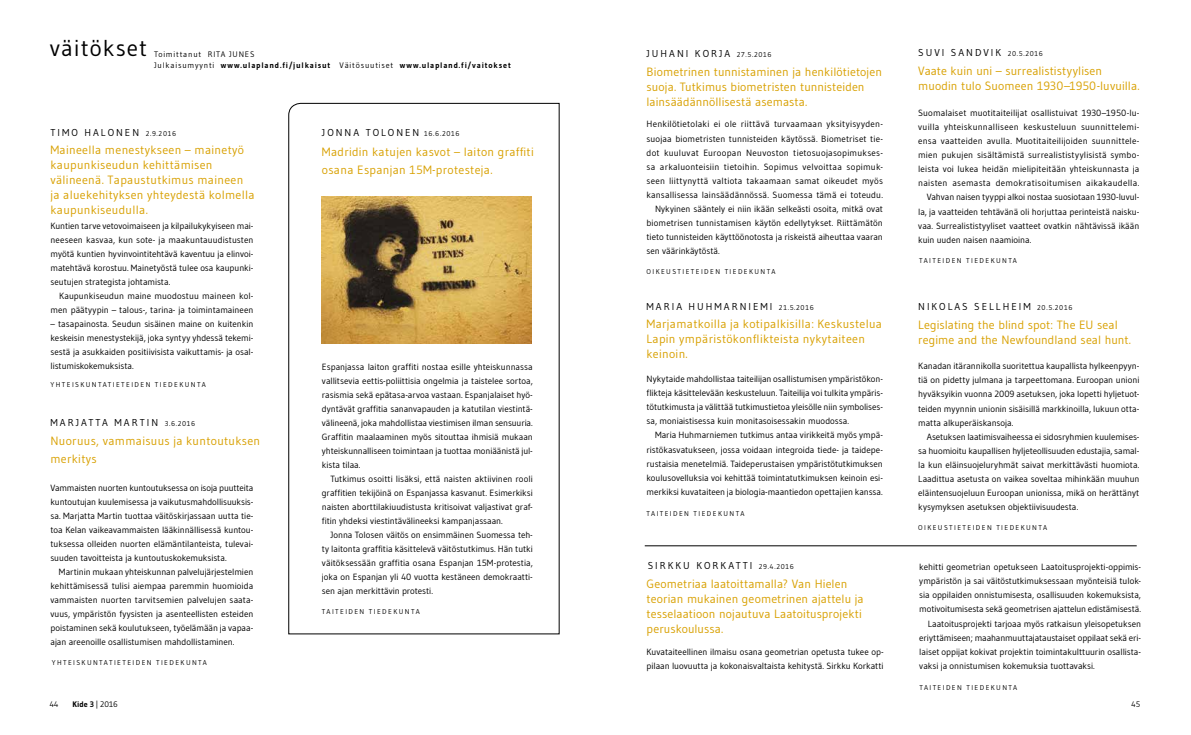
<style>
.page{position:relative;width:1191px;height:735px;background:#fff}
.page>*{position:absolute;margin:0;border:0;box-sizing:border-box;transform-origin:0 0}
.t1{font:23px "Gudea";letter-spacing:.05em;color:#000}
.t2{font:12px/15px "Gudea";letter-spacing:.005em;color:#d8a000}
.t3{font:12px/15px "Gudea";letter-spacing:.025em;color:#d8a000}
.t4{font:10px "Gudea";letter-spacing:.2em;color:#000}
.t5{font:9px/14px "Gudea";color:#000;text-align:justify}
.t6{font:9px "Gudea";letter-spacing:.025em;color:#000}
.t7{font:9px "Gudea";letter-spacing:.02em;color:#000}
.t8{font:700 8px/11px "Gudea";letter-spacing:.1em;color:#000}
.t9{font:8px "Gudea";color:#000}
.t10{font:7px "Gudea";letter-spacing:.2em;color:#000}
.s1{font-weight:400}
.s2{font-size:7px}
</style>
<div class="page">
<svg style="left:288px;top:103px;width:271px;height:530px"></svg>
<hr style="left:645px;top:545px;width:491px;height:1px;background:#000">
<img style="left:322px;top:196px;width:209px;height:147px">
<h1 class="t1" style="left:50px;top:34px;width:99px">väitökset</h1>
<p class="t8" style="left:154px;top:48px;width:358px"><span class="s1">Toimittanut RITA JUNES<br>Julkaisumyynti</span> www.ulapland.fi/julkaisut <span class="s1">Väitösuutiset</span> www.ulapland.fi/vaitokset</p>
<p class="t4" style="left:51px;top:126px;width:127px">TIMO HALONEN <span class="s2">2.9.2016</span></p>
<h2 class="t3" style="left:50px;top:142px;width:206px">Maineella menestykseen – mainetyö kaupunkiseudun kehittämisen välineenä. Tapaustutkimus maineen ja aluekehityksen yhteydestä kolmella kaupunkiseudulla.</h2>
<p class="t5" style="left:51px;top:219px;width:204px">Kuntien tarve vetovoimaiseen ja kilpailukykyiseen mai&shy;neeseen kasvaa, kun sote- ja maakuntauudistusten myötä kuntien hyvinvointitehtävä kaventuu ja elinvoi&shy;matehtävä korostuu. Mainetyöstä tulee osa kaupunki&shy;seutujen strategista johtamista.</p>
<p class="t5" style="left:51px;top:289px;width:204px;text-align:right">Kaupunkiseudun maine muodostuu maineen kol&shy;men päätyypin – talous-, tarina- ja toimintamaineen</p>
<p class="t5" style="left:51px;top:317px;width:204px">– tasapainosta. Seudun sisäinen maine on kuitenkin keskeisin menestystekijä, joka syntyy yhdessä tekemi&shy;sestä ja asukkaiden positiivisista vaikuttamis- ja osal&shy;listumiskokemuksista.</p>
<p class="t10" style="left:51px;top:380px;width:157px">YHTEISKUNTATIETEIDEN TIEDEKUNTA</p>
<p class="t4" style="left:51px;top:415px;width:146px">MARJATTA MARTIN <span class="s2">3.6.2016</span></p>
<h2 class="t3" style="left:50px;top:431px;width:211px;line-height:18px">Nuoruus, vammaisuus ja kuntoutuksen merkitys</h2>
<p class="t5" style="left:50px;top:480px;width:204px">Vammaisten nuorten kuntoutuksessa on isoja puutteita kuntoutujan kuulemisessa ja vaikutusmahdollisuuksis&shy;sa. Marjatta Martin tuottaa väitöskirjassaan uutta tie&shy;toa Kelan vaikeavammaisten lääkinnällisessä kuntou&shy;tuksessa olleiden nuorten elämäntilanteista, tulevai&shy;suuden tavoitteista ja kuntoutuskokemuksista.</p>
<p class="t5" style="left:50px;top:564px;width:204px;text-indent:9px">Martinin mukaan yhteiskunnan palvelujärjestelmien kehittämisessä tulisi aiempaa paremmin huomioida vammaisten nuorten tarvitsemien palvelujen saata&shy;vuus, ympäristön fyysisten ja asenteellisten esteiden poistaminen sekä koulutukseen, työelämään ja vapaa&shy;ajan areenoille osallistumisen mahdollistaminen.</p>
<p class="t10" style="left:52px;top:657px;width:157px">YHTEISKUNTATIETEIDEN TIEDEKUNTA</p>
<p class="t4" style="left:322px;top:127px;width:139px">JONNA TOLONEN <span class="s2">16.6.2016</span></p>
<h2 class="t3" style="left:322px;top:142px;width:213px;line-height:18px">Madridin katujen kasvot – laiton graffiti osana Espanjan 15M-protesteja.</h2>
<p class="t5" style="left:322px;top:359px;width:212px">Espanjassa laiton graffiti nostaa esille yhteiskunnassa vallitsevia eettis-poliittisia ongelmia ja taistelee sortoa, rasismia sekä epätasa-arvoa vastaan. Espanjalaiset hyö&shy;dyntävät graffitia sananvapauden ja katutilan viestintä&shy;välineenä, joka mahdollistaa viestimisen ilman sensuuria.<br>Graffitin maalaaminen myös sitouttaa ihmisiä mukaan yhteiskunnalliseen toimintaan ja tuottaa moniäänistä jul&shy;kista tilaa.</p>
<p class="t5" style="left:322px;top:471px;width:212px;text-indent:9px">Tutkimus osoitti lisäksi, että naisten aktiivinen rooli graffitien tekijöinä on Espanjassa kasvanut. Esimerkiksi naisten aborttilakiuudistusta kritisoivat valjastivat graf&shy;fitin yhdeksi viestintävälineeksi kampanjassaan.</p>
<p class="t5" style="left:322px;top:527px;width:212px;text-indent:9px">Jonna Tolosen väitös on ensimmäinen Suomessa teh&shy;ty laitonta graffitia käsittelevä väitöstutkimus. Hän tutki väitöksessään graffitia osana Espanjan 15M-protestia, joka on Espanjan yli 40 vuotta kestäneen demokraatti&shy;sen ajan merkittävin protesti.</p>
<p class="t10" style="left:322px;top:607px;width:99px">TAITEIDEN TIEDEKUNTA</p>
<p class="t4" style="left:646px;top:47px;width:126px">JUHANI KORJA <span class="s2">27.5.2016</span></p>
<h2 class="t2" style="left:646px;top:64px;width:237px">Biometrinen tunnistaminen ja henkilötietojen suoja. Tutkimus biometristen tunnisteiden lainsäädännöllisestä asemasta.</h2>
<p class="t6" style="left:646px;top:119px;width:238px">Henkilötietolaki ei ole riittävä turvaamaan yksityisyyden-</p>
<p class="t5" style="left:646px;top:131px;width:238px">suojaa biometristen tunnisteiden käytössä. Biometriset tie-</p>
<p class="t6" style="left:646px;top:147px;width:238px">dot kuuluvat Euroopan Neuvoston tietosuojasopimukses-</p>
<p class="t6" style="left:646px;top:161px;width:238px">sa arkaluonteisiin tietoihin. Sopimus velvoittaa sopimuk-</p>
<p class="t7" style="left:646px;top:175px;width:238px">seen liittynyttä valtiota takaamaan samat oikeudet myös</p>
<p class="t5" style="left:646px;top:187px;width:238px">kansallisessa lainsäädännössä. Suomessa tämä ei toteudu.</p>
<p class="t5" style="left:655px;top:201px;width:229px">Nykyinen sääntely ei niin ikään selkeästi osoita, mitkä ovat</p>
<p class="t5" style="left:646px;top:215px;width:238px">biometrisen tunnistamisen käytön edellytykset. Riittämätön</p>
<p class="t5" style="left:646px;top:229px;width:238px">tieto tunnisteiden käyttöönotosta ja riskeistä aiheuttaa vaaran</p>
<p class="t5" style="left:646px;top:243px;width:75px">sen väärinkäytöstä.</p>
<p class="t10" style="left:646px;top:267px;width:130px">OIKEUSTIETEIDEN TIEDEKUNTA</p>
<p class="t4" style="left:646px;top:300px;width:169px">MARIA HUHMARNIEMI <span class="s2">21.5.2016</span></p>
<h2 class="t3" style="left:646px;top:316px;width:237px">Marjamatkoilla ja kotipalkisilla: Keskustelua<br>Lapin ympäristökonflikteista nykytaiteen keinoin.</h2>
<p class="t5" style="left:646px;top:372px;width:238px">Nykytaide mahdollistaa taiteilijan osallistumisen ympäristökon&shy;flikteja käsittelevään keskusteluun. Taiteilija voi tulkita ympäris&shy;tötutkimusta ja välittää tutkimustietoa yleisölle niin symbolises&shy;sa, moniaistisessa kuin monitasoisessakin muodossa.</p>
<p class="t5" style="left:646px;top:428px;width:238px;text-indent:9px">Maria Huhmarniemen tutkimus antaa virikkeitä myös ympä&shy;ristökasvatukseen, jossa voidaan integroida tiede- ja taidepe&shy;rustaisia menetelmiä. Taideperustaisen ympäristötutkimuksen koulusovelluksia voi kehittää toimintatutkimuksen keinoin esi&shy;merkiksi kuvataiteen ja biologia-maantiedon opettajien kanssa.</p>
<p class="t10" style="left:646px;top:509px;width:99px">TAITEIDEN TIEDEKUNTA</p>
<p class="t4" style="left:647px;top:559px;width:148px">SIRKKU KORKATTI <span class="s2">29.4.2016</span></p>
<h2 class="t2" style="left:646px;top:576px;width:219px">Geometriaa laatoittamalla? Van Hielen teorian mukainen geometrinen ajattelu ja tesselaatioon nojautuva Laatoitusprojekti peruskoulussa.</h2>
<p class="t5" style="left:646px;top:644px;width:239px">Kuvataiteellinen ilmaisu osana geometrian opetusta tukee op&shy;pilaan luovuutta ja kokonaisvaltaista kehitystä. Sirkku Korkatti</p>
<p class="t4" style="left:918px;top:47px;width:126px">SUVI SANDVIK <span class="s2">20.5.2016</span></p>
<h2 class="t2" style="left:918px;top:63px;width:223px">Vaate kuin uni – surrealististyylisen muodin tulo Suomeen 1930–1950-luvuilla.</h2>
<p class="t5" style="left:918px;top:106px;width:223px">Suomalaiset muotitaiteilijat osallistuivat 1930–1950-lu-</p>
<p class="t7" style="left:918px;top:121px;width:223px">vuilla yhteiskunnalliseen keskusteluun suunnittelemi-</p>
<p class="t7" style="left:918px;top:135px;width:223px">ensa vaatteiden avulla. Muotitaiteilijoiden suunnittele-</p>
<p class="t5" style="left:918px;top:148px;width:223px">mien pukujen sisältämistä surrealististyylisistä symbo-</p>
<p class="t5" style="left:918px;top:162px;width:223px">leista voi lukea heidän mielipiteitään yhteiskunnasta ja</p>
<p class="t6" style="left:918px;top:178px;width:223px">naisten asemasta demokratisoitumisen aikakaudella.</p>
<p class="t5" style="left:926px;top:190px;width:214px">Vahvan naisen tyyppi alkoi nostaa suosiotaan 1930-luvul-</p>
<p class="t5" style="left:918px;top:204px;width:223px">la, ja vaatteiden tehtävänä oli horjuttaa perinteistä naisku-</p>
<p class="t5" style="left:918px;top:218px;width:223px">vaa. Surrealististyyliset vaatteet ovatkin nähtävissä ikään</p>
<p class="t5" style="left:918px;top:232px;width:115px">kuin uuden naisen naamioina.</p>
<p class="t10" style="left:919px;top:256px;width:99px">TAITEIDEN TIEDEKUNTA</p>
<p class="t4" style="left:918px;top:300px;width:156px">NIKOLAS SELLHEIM <span class="s2">20.5.2016</span></p>
<h2 class="t2" style="left:918px;top:317px;width:214px">Legislating the blind spot: The EU seal regime and the Newfoundland seal hunt.</h2>
<p class="t5" style="left:918px;top:359px;width:223px">Kanadan itärannikolla suoritettua kaupallista hylkeenpyyn&shy;tiä on pidetty julmana ja tarpeettomana. Euroopan unioni hyväksyikin vuonna 2009 asetuksen, joka lopetti hyljetuot&shy;teiden myynnin unionin sisäisillä markkinoilla, lukuun otta&shy;matta alkuperäiskansoja.</p>
<p class="t5" style="left:918px;top:429px;width:223px;text-indent:9px">Asetuksen laatimisvaiheessa ei sidosryhmien kuulemises&shy;sa huomioitu kaupallisen hyljeteollisuuden edustajia, samal&shy;la kun eläinsuojeluryhmät saivat merkittävästi huomiota.<br>Laadittua asetusta on vaikea soveltaa mihinkään muuhun eläintensuojeluun Euroopan unionissa, mikä on herättänyt kysymyksen asetuksen objektiivisuudesta.</p>
<p class="t10" style="left:918px;top:523px;width:130px">OIKEUSTIETEIDEN TIEDEKUNTA</p>
<p class="t5" style="left:919px;top:559px;width:223px">kehitti geometrian opetukseen Laatoitusprojekti-oppimis-</p>
<p class="t5" style="left:919px;top:573px;width:223px">ympäristön ja sai väitöstutkimuksessaan myönteisiä tulok-</p>
<p class="t5" style="left:919px;top:588px;width:223px">sia oppilaiden onnistumisesta, osallisuuden kokemuksista,</p>
<p class="t5" style="left:919px;top:602px;width:223px">motivoitumisesta sekä geometrisen ajattelun edistämisestä.</p>
<p class="t5" style="left:927px;top:616px;width:215px">Laatoitusprojekti tarjoaa myös ratkaisun yleisopetuksen</p>
<p class="t5" style="left:919px;top:630px;width:223px">eriyttämiseen; maahanmuuttajataustaiset oppilaat sekä eri-</p>
<p class="t5" style="left:919px;top:644px;width:223px">laiset oppijat kokivat projektin toimintakulttuurin osallista-</p>
<p class="t5" style="left:919px;top:658px;width:177px">vaksi ja onnistumisen kokemuksia tuottavaksi.</p>
<p class="t10" style="left:919px;top:682px;width:99px">TAITEIDEN TIEDEKUNTA</p>
<p class="t9" style="left:50px;top:698px;width:10px">44</p>
<p class="t8" style="left:73px;top:697px;width:47px">Kide 3 <span class="s1">| 2016</span></p>
<p class="t9" style="left:1131px;top:698px;width:10px">45</p>
</div>
